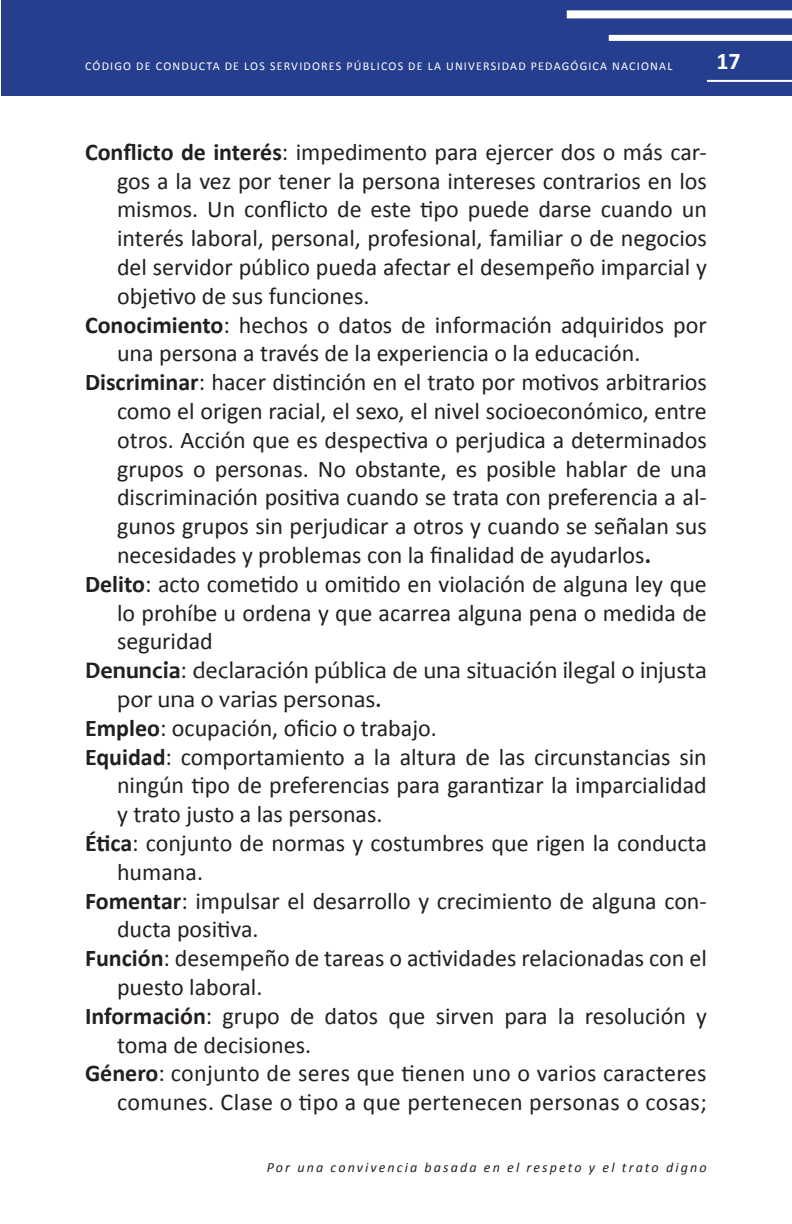
<style>
.page{position:relative;width:792px;height:1224px;background:#fff}
.page>*{position:absolute;margin:0;border:0;box-sizing:border-box;transform-origin:0 0}
.t1{font:24px/28.8px "Calibri";color:#231f20}
.t2{font:24px/28.8px "Candara";color:#231f20}
.t3{font:700 24px "Calibri";color:#fff}
.t4{font:italic 14px "Calibri";letter-spacing:.15em;color:#231f20}
.t5{font:12px "Calibri";letter-spacing:.1em;color:#fff}
.s1{font-weight:700}
.s2{font-family:"Calibri"}
</style>
<div class="page">
<div style="left:1px;top:0;width:791px;height:95px;background:#253f8e"></div>
<hr style="left:707px;top:80px;width:85px;height:2px;background:#fff">
<div style="left:609px;top:35px;width:183px;height:6px;background:#fff"></div>
<div style="left:567px;top:10px;width:225px;height:8px;background:#fff"></div>
<p class="t5" style="left:85px;top:58px;width:589px">CÓDIGO DE CONDUCTA DE LOS SERVIDORES PÚBLICOS DE LA UNIVERSIDAD PEDAGÓGICA NACIONAL</p>
<p class="t3" style="left:716px;top:46px;width:26px">17</p>
<p class="t1" style="left:117px;top:137px;width:591px;text-align:justify;text-indent:-32px"><span class="s1">Conflicto de interés</span>: impedimento para ejercer dos o más car&shy;gos a la vez por tener la persona intereses contrarios en los mismos. Un conflicto de este tipo puede darse cuando un interés laboral, personal, profesional, familiar o de negocios del servidor público pueda afectar el desempeño imparcial y objetivo de sus funciones.</p>
<p class="t1" style="left:117px;top:310px;width:591px;text-indent:-32px"><span class="s1">Conocimiento</span>: hechos o datos de información adquiridos por una persona a través de la experiencia o la educación.</p>
<p class="t1" style="left:117px;top:368px;width:591px;text-align:justify;text-indent:-32px"><span class="s1">Discriminar</span>: hacer distinción en el trato por motivos arbitrarios como el origen racial, el sexo, el nivel socioeconómico, entre otros. Acción que es despectiva o perjudica a determinados grupos o personas. No obstante, es posible hablar de una discriminación positiva cuando se trata con preferencia a al&shy;gunos grupos sin perjudicar a otros y cuando se señalan sus necesidades y problemas con la finalidad de ayudarlos<span class="s1">.</span></p>
<p class="t1" style="left:117px;top:569px;width:591px;text-align:justify;text-indent:-32px"><span class="s1">Delito</span>: acto cometido u omitido en violación de alguna ley que lo prohíbe u ordena y que acarrea alguna pena o medida de seguridad</p>
<p class="t2" style="left:117px;top:656px;width:591px;text-indent:-32px"><span class="s1">Denuncia</span><span class="s2">:</span> declaración pública de una situación ilegal o injusta por una o varias personas.</p>
<p class="t1" style="left:85px;top:713px;width:353px"><span class="s1">Empleo</span>: ocupación, oficio o trabajo.</p>
<p class="t1" style="left:117px;top:742px;width:591px;text-align:justify;text-indent:-32px"><span class="s1">Equidad</span>: comportamiento a la altura de las circunstancias sin ningún tipo de preferencias para garantizar la imparcialidad y trato justo a las personas.</p>
<p class="t1" style="left:117px;top:829px;width:591px;text-indent:-32px"><span class="s1">Ética</span>: conjunto de normas y costumbres que rigen la conducta humana.</p>
<p class="t1" style="left:117px;top:886px;width:591px;text-indent:-32px"><span class="s1">Fomentar</span>: impulsar el desarrollo y crecimiento de alguna con&shy;ducta positiva.</p>
<p class="t1" style="left:117px;top:944px;width:591px;text-indent:-32px"><span class="s1">Función</span>: desempeño de tareas o actividades relacionadas con el puesto laboral.</p>
<p class="t1" style="left:117px;top:1001px;width:591px;text-indent:-32px"><span class="s1">Información</span>: grupo de datos que sirven para la resolución y toma de decisiones.</p>
<p class="t1" style="left:85px;top:1059px;width:623px;text-align:right"><span class="s1">Género</span>: conjunto de seres que tienen uno o varios caracteres comunes. Clase o tipo a que pertenecen personas o cosas;</p>
<p class="t4" style="left:267px;top:1158px;width:441px">Por una convivencia basada en el respeto y el trato digno</p>
</div>
